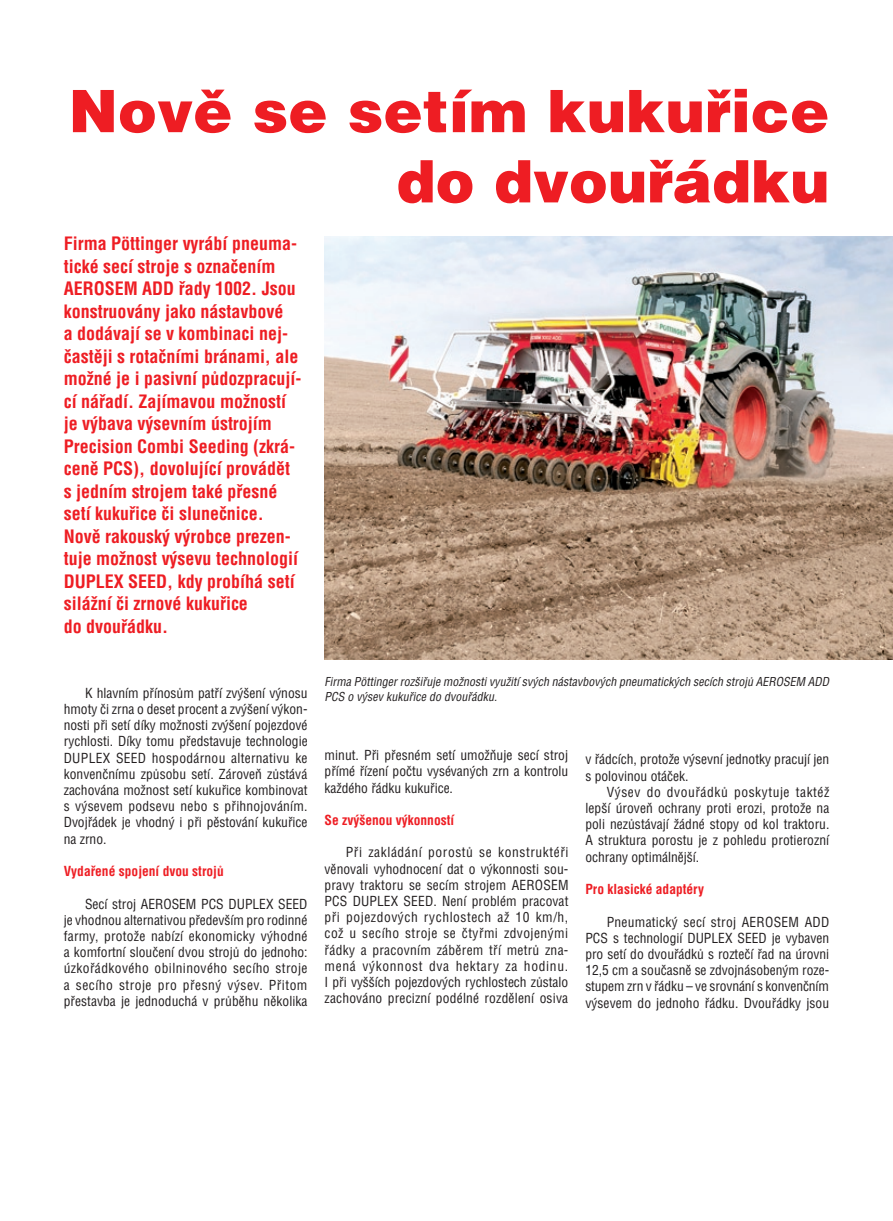
<style>
.page{position:relative;width:893px;height:1221px;background:#fff}
.page>*{position:absolute;margin:0;border:0;box-sizing:border-box;transform-origin:0 0}
.t1{font:900 58.5px/70.2px "Switzerland";letter-spacing:.005em;color:#ee1d23;text-align:right}
.t2{font:700 18px/22.5px "Switzerland Condensed";color:#ee1d23}
.t3{font:13.5px/16.2px "Switzerland Condensed";color:#231f20;text-align:justify}
.t4{font:700 13.5px "Switzerland Condensed";color:#ee1d23}
.t5{font:italic 12px/14.4px "Switzerland Condensed";color:#231f20}
</style>
<div class="page">
<img style="left:325px;top:236px;width:568px;height:423px">
<h1 class="t1" style="left:69px;top:78px;width:762px">Nově se setím kukuřice do dvouřádku</h1>
<p class="t2" style="left:64px;top:232px;width:239px">Firma Pöttinger vyrábí pneuma&shy;tické secí stroje s označením<br>AEROSEM ADD řady 1002. Jsou konstruovány jako nástavbové<br>a dodávají se v kombinaci nej&shy;častěji s rotačními bránami, ale možné je i pasivní půdozpracují&shy;cí nářadí. Zajímavou možností je výbava výsevním ústrojím<br>Precision Combi Seeding (zkrá&shy;ceně PCS), dovolující provádět s jedním strojem také přesné setí kukuřice či slunečnice.<br>Nově rakouský výrobce prezen&shy;tuje možnost výsevu technologií<br>DUPLEX SEED, kdy probíhá setí silážní či zrnové kukuřice<br>do dvouřádku.</p>
<p class="t3" style="left:64px;top:684px;width:245px;text-indent:21px">K hlavním přínosům patří zvýšení výnosu hmoty či zrna o deset procent a zvýšení výkon&shy;nosti při setí díky možnosti zvýšení pojezdové rychlosti. Díky tomu představuje technologie DUPLEX SEED hospodárnou alternativu ke konvenčnímu způsobu setí. Zároveň zůstává zachována možnost setí kukuřice kombinovat s výsevem podsevu nebo s přihnojováním.<br>Dvojřádek je vhodný i při pěstování kukuřice na zrno.</p>
<p class="t4" style="left:64px;top:863px;width:161px">Vydařené spojení dvou strojů</p>
<p class="t3" style="left:64px;top:895px;width:245px;text-indent:21px">Secí stroj AEROSEM PCS DUPLEX SEED je vhodnou alternativou především pro rodinné farmy, protože nabízí ekonomicky výhodné a komfortní sloučení dvou strojů do jednoho: úzkořádkového obilninového secího stroje a secího stroje pro přesný výsev. Přitom přestavba je jednoduchá v průběhu několika</p>
<p class="t5" style="left:325px;top:674px;width:506px">Firma Pöttinger rozšiřuje možnosti využití svých nástavbových pneumatických secích strojů AEROSEM ADD<br>PCS o výsev kukuřice do dvouřádku.</p>
<p class="t3" style="left:325px;top:747px;width:245px">minut. Při přesném setí umožňuje secí stroj přímé řízení počtu vysévaných zrn a kontrolu každého řádku kukuřice.</p>
<p class="t4" style="left:325px;top:812px;width:131px">Se zvýšenou výkonností</p>
<p class="t3" style="left:325px;top:844px;width:245px;text-indent:21px">Při zakládání porostů se konstruktéři věnovali vyhodnocení dat o výkonnosti sou&shy;pravy traktoru se secím strojem AEROSEM PCS DUPLEX SEED. Není problém pracovat při pojezdových rychlostech až 10 km/h, což u secího stroje se čtyřmi zdvojenými řádky a pracovním záběrem tří metrů zna&shy;mená výkonnost dva hektary za hodinu.<br>I při vyšších pojezdových rychlostech zůstalo zachováno precizní podélné rozdělení osiva</p>
<p class="t3" style="left:585px;top:751px;width:245px">v řádcích, protože výsevní jednotky pracují jen s polovinou otáček.</p>
<p class="t3" style="left:585px;top:783px;width:245px;text-indent:21px">Výsev do dvouřádků poskytuje taktéž lepší úroveň ochrany proti erozi, protože na poli nezůstávají žádné stopy od kol traktoru.<br>A struktura porostu je z pohledu protierozní ochrany optimálnější.</p>
<p class="t4" style="left:585px;top:881px;width:120px">Pro klasické adaptéry</p>
<p class="t3" style="left:585px;top:913px;width:245px;text-indent:21px">Pneumatický secí stroj AEROSEM ADD PCS s technologií DUPLEX SEED je vybaven pro setí do dvouřádků s roztečí řad na úrovni 12,5 cm a současně se zdvojnásobeným roze&shy;stupem zrn v řádku – ve srovnání s konvenčním výsevem do jednoho řádku. Dvouřádky jsou</p>
</div>
